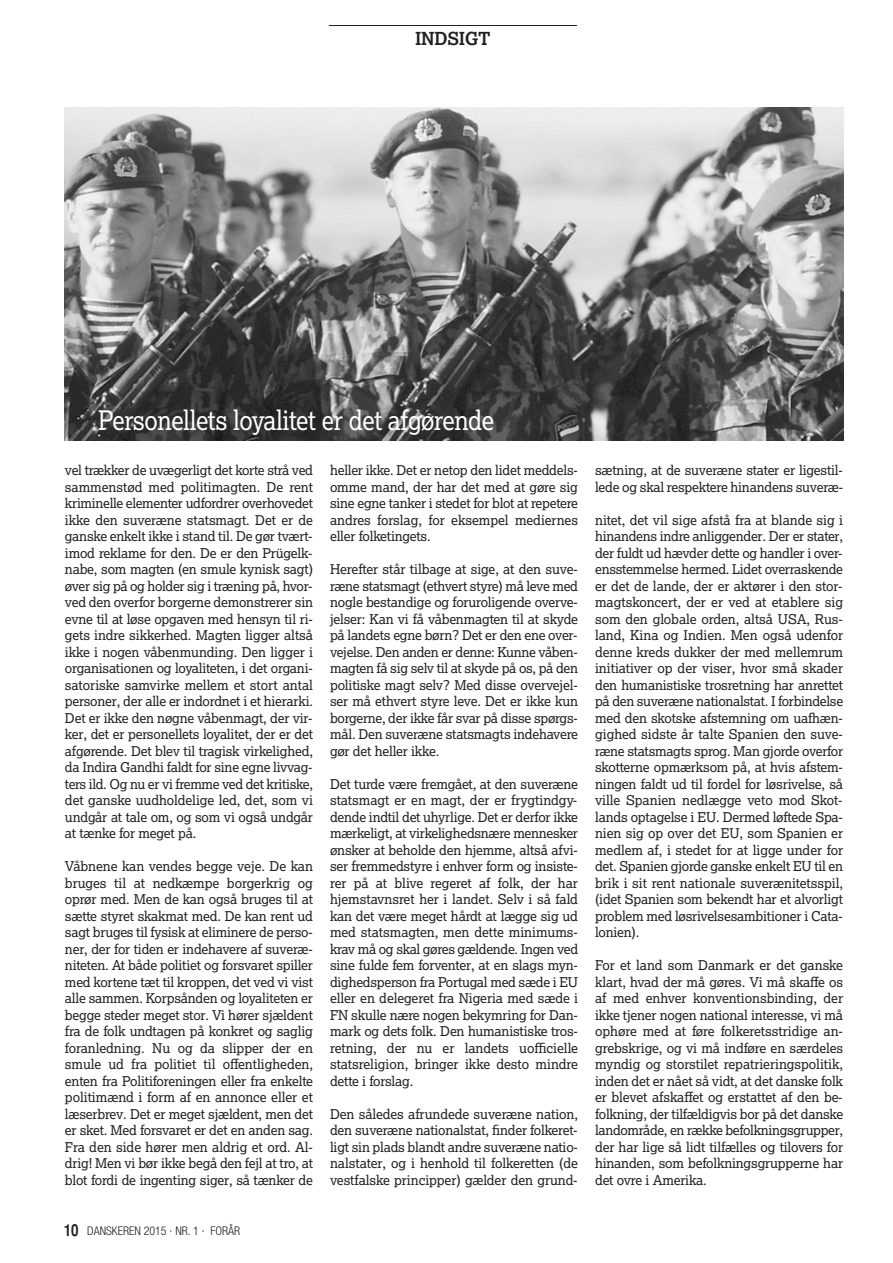
<style>
.page{position:relative;width:893px;height:1263px;background:#fff}
.page>*{position:absolute;margin:0;border:0;box-sizing:border-box;transform-origin:0 0}
.t1{font:27px "Lexia";letter-spacing:-.015em;color:#fff;scale:.9 1}
.t2{font:700 18px "Lexia";letter-spacing:-.015em;color:#231f20}
.t3{font:13.5px/16.5px "Lexia";letter-spacing:-.015em;color:#231f20;text-align:justify}
.t4{font:300 condensed 12px "Helvetica Neue";color:#231f20}
.s1{font-family:"Helvetica CY Bold";font-weight:400;font-stretch:normal;font-size:16.5px}
</style>
<div class="page">
<hr style="left:329px;top:25px;width:248px;height:1px;background:#231f20">
<img style="left:65px;top:107px;width:778px;height:333px">
<h2 class="t2" style="left:415px;top:27px;width:77px">INDSIGT</h2>
<h1 class="t1" style="left:98px;top:403px;width:441px">Personellets loyalitet er det afgørende</h1>
<p class="t3" style="left:65px;top:462px;width:250px">vel trækker de uvægerligt det korte strå ved sammenstød med politimagten. De rent kriminelle elementer udfordrer overhovedet ikke den suveræne statsmagt. Det er de ganske enkelt ikke i stand til. De gør tvært&shy;imod reklame for den. De er den Prügelk&shy;nabe, som magten (en smule kynisk sagt) øver sig på og holder sig i træning på, hvor&shy;ved den overfor borgerne demonstrerer sin evne til at løse opgaven med hensyn til ri&shy;gets indre sikkerhed. Magten ligger altså ikke i nogen våbenmunding. Den ligger i organisationen og loyaliteten, i det organi&shy;satoriske samvirke mellem et stort antal personer, der alle er indordnet i et hierarki.<br>Det er ikke den nøgne våbenmagt, der vir&shy;ker, det er personellets loyalitet, der er det afgørende. Det blev til tragisk virkelighed, da Indira Gandhi faldt for sine egne livvag&shy;ters ild. Og nu er vi fremme ved det kritiske, det ganske uudholdelige led, det, som vi undgår at tale om, og som vi også undgår at tænke for meget på.</p>
<p class="t3" style="left:65px;top:858px;width:250px">Våbnene kan vendes begge veje. De kan bruges til at nedkæmpe borgerkrig og oprør med. Men de kan også bruges til at sætte styret skakmat med. De kan rent ud sagt bruges til fysisk at eliminere de perso&shy;ner, der for tiden er indehavere af suveræ&shy;niteten. At både politiet og forsvaret spiller med kortene tæt til kroppen, det ved vi vist alle sammen. Korpsånden og loyaliteten er begge steder meget stor. Vi hører sjældent fra de folk undtagen på konkret og saglig foranledning. Nu og da slipper der en smule ud fra politiet til offentligheden, enten fra Politiforeningen eller fra enkelte politimænd i form af en annonce eller et læserbrev. Det er meget sjældent, men det er sket. Med forsvaret er det en anden sag.<br>Fra den side hører men aldrig et ord. Al&shy;drig! Men vi bør ikke begå den fejl at tro, at blot fordi de ingenting siger, så tænker de</p>
<p class="t4" style="left:64px;top:1226px;width:178px"><span class="s1">10</span> DANSKEREN 2015 · NR. 1 · FORÅR</p>
<p class="t3" style="left:330px;top:462px;width:250px">heller ikke. Det er netop den lidet meddels&shy;omme mand, der har det med at gøre sig sine egne tanker i stedet for blot at repetere andres forslag, for eksempel mediernes eller folketingets.</p>
<p class="t3" style="left:330px;top:561px;width:250px">Herefter står tilbage at sige, at den suve&shy;ræne statsmagt (ethvert styre) må leve med nogle bestandige og foruroligende overve&shy;jelser: Kan vi få våbenmagten til at skyde på landets egne børn? Det er den ene over&shy;vejelse. Den anden er denne: Kunne våben&shy;magten få sig selv til at skyde på os, på den politiske magt selv? Med disse overvejel&shy;ser må ethvert styre leve. Det er ikke kun borgerne, der ikke får svar på disse spørgs&shy;mål. Den suveræne statsmagts indehavere gør det heller ikke.</p>
<p class="t3" style="left:330px;top:775px;width:250px">Det turde være fremgået, at den suveræne statsmagt er en magt, der er frygtindgy&shy;dende indtil det uhyrlige. Det er derfor ikke mærkeligt, at virkelighedsnære mennesker ønsker at beholde den hjemme, altså afvi&shy;ser fremmedstyre i enhver form og insiste&shy;rer på at blive regeret af folk, der har hjemstavnsret her i landet. Selv i så fald kan det være meget hårdt at lægge sig ud med statsmagten, men dette minimums&shy;krav må og skal gøres gældende. Ingen ved sine fulde fem forventer, at en slags myn&shy;dighedsperson fra Portugal med sæde i EU eller en delegeret fra Nigeria med sæde i FN skulle nære nogen bekymring for Dan&shy;mark og dets folk. Den humanistiske tros&shy;retning, der nu er landets uofficielle statsreligion, bringer ikke desto mindre dette i forslag.</p>
<p class="t3" style="left:330px;top:1105px;width:250px">Den således afrundede suveræne nation, den suveræne nationalstat, finder folkeret&shy;ligt sin plads blandt andre suveræne natio&shy;nalstater, og i henhold til folkeretten (de vestfalske principper) gælder den grund-</p>
<p class="t3" style="left:595px;top:462px;width:250px">sætning, at de suveræne stater er ligestil&shy;lede og skal respektere hinandens suveræ-</p>
<p class="t3" style="left:595px;top:511px;width:250px">nitet, det vil sige afstå fra at blande sig i hinandens indre anliggender. Der er stater, der fuldt ud hævder dette og handler i over&shy;ensstemmelse hermed. Lidet overraskende er det de lande, der er aktører i den stor&shy;magtskoncert, der er ved at etablere sig som den globale orden, altså USA, Rus&shy;land, Kina og Indien. Men også udenfor denne kreds dukker der med mellemrum initiativer op der viser, hvor små skader den humanistiske trosretning har anrettet på den suveræne nationalstat. I forbindelse med den skotske afstemning om uafhæn&shy;gighed sidste år talte Spanien den suve&shy;ræne statsmagts sprog. Man gjorde overfor skotterne opmærksom på, at hvis afstem&shy;ningen faldt ud til fordel for løsrivelse, så ville Spanien nedlægge veto mod Skot&shy;lands optagelse i EU. Dermed løftede Spa&shy;nien sig op over det EU, som Spanien er medlem af, i stedet for at ligge under for det. Spanien gjorde ganske enkelt EU til en brik i sit rent nationale suverænitetsspil, (idet Spanien som bekendt har et alvorligt problem med løsrivelsesambitioner i Cata&shy;lonien).</p>
<p class="t3" style="left:595px;top:957px;width:250px">For et land som Danmark er det ganske klart, hvad der må gøres. Vi må skaffe os af med enhver konventionsbinding, der ikke tjener nogen national interesse, vi må ophøre med at føre folkeretsstridige an&shy;grebskrige, og vi må indføre en særdeles myndig og storstilet repatrieringspolitik, inden det er nået så vidt, at det danske folk er blevet afskaffet og erstattet af den be&shy;folkning, der tilfældigvis bor på det danske landområde, en række befolkningsgrupper, der har lige så lidt tilfælles og tilovers for hinanden, som befolkningsgrupperne har det ovre i Amerika.</p>
</div>
